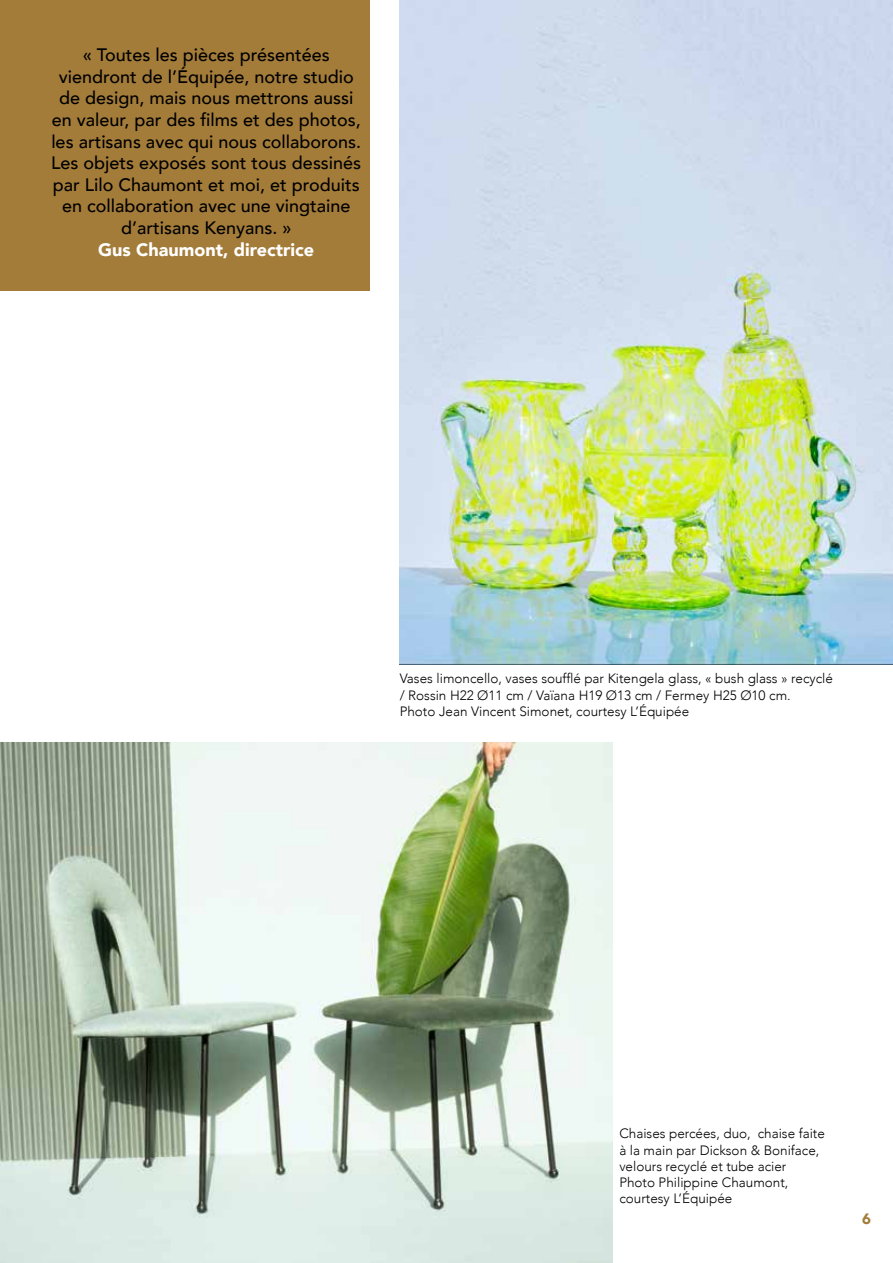
<style>
.page{position:relative;width:893px;height:1263px;background:#fff}
.page>*{position:absolute;margin:0;border:0;box-sizing:border-box;transform-origin:0 0}
.t1{font:500 18px/21.6px "Avenir";color:#000;text-align:center}
.t2{font:900 18px "Avenir";color:#fff}
.t3{font:900 15px "Avenir";color:#a47c39}
.t4{font:300 13.5px/16.2px "Avenir";color:#000}
</style>
<div class="page">
<div style="left:0;top:0;width:370px;height:290px;background:#a47c39"></div>
<img style="left:400px;top:1px;width:493px;height:664px">
<img style="left:0;top:742px;width:612px;height:521px">
<p class="t1" style="left:51px;top:43px;width:312px">« Toutes les pièces présentées viendront de l’Équipée, notre studio de design, mais nous mettrons aussi en valeur, par des films et des photos, les artisans avec qui nous collaborons.<br>Les objets exposés sont tous dessinés par Lilo Chaumont et moi, et produits en collaboration avec une vingtaine d’artisans Kenyans. »</p>
<h1 class="t2" style="left:98px;top:234px;width:217px">Gus Chaumont, directrice</h1>
<p class="t4" style="left:400px;top:671px;width:435px">Vases limoncello, vases soufflé par Kitengela glass, « bush glass » recyclé / Rossin H22 Ø11 cm / Vaïana H19 Ø13 cm / Fermey H25 Ø10 cm.<br>Photo Jean Vincent Simonet, courtesy L’Équipée</p>
<p class="t4" style="left:619px;top:1125px;width:207px">Chaises percées, duo, chaise faite à la main par Dickson &amp; Boniface, velours recyclé et tube acier<br>Photo Philippine Chaumont, courtesy L’Équipée</p>
<p class="t3" style="left:862px;top:1206px;width:10px">6</p>
</div>
